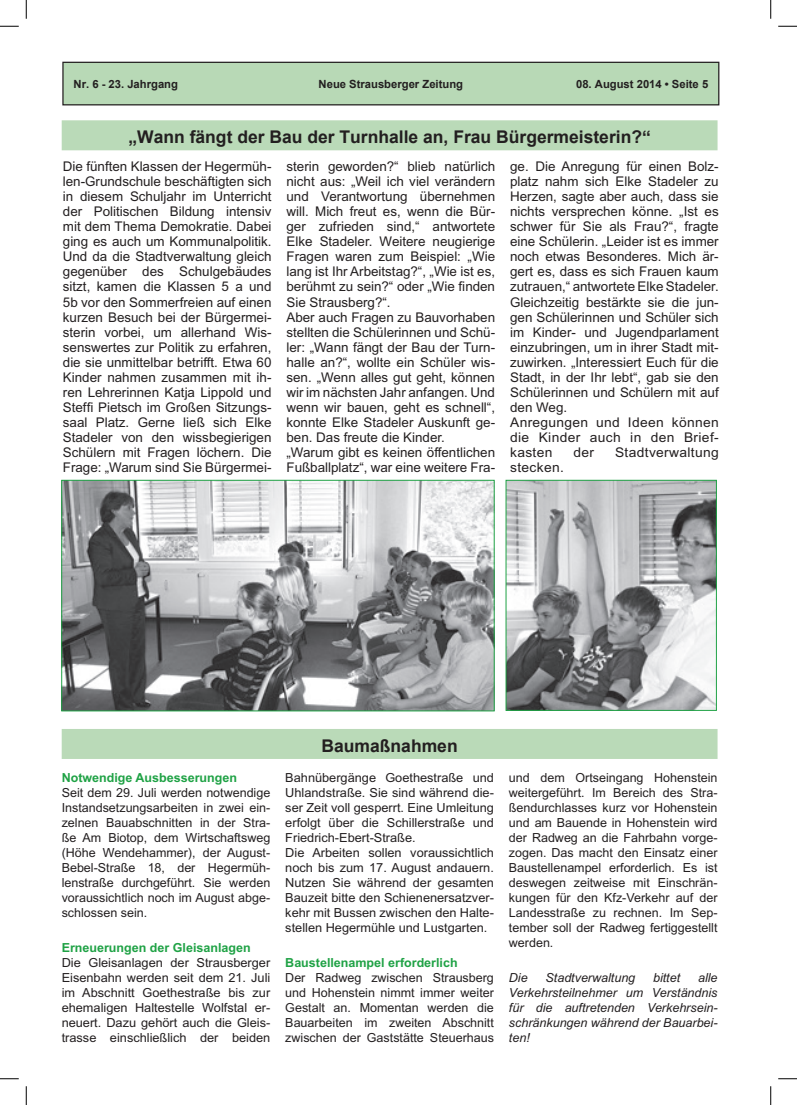
<style>
.page{position:relative;width:797px;height:1105px;background:#fff}
.page>*{position:absolute;margin:0;border:0;box-sizing:border-box;transform-origin:0 0}
.t1{font:700 17.5px "Arial";color:#231f20}
.t2{font:13.38px/15px "Arial";color:#231f20}
.t3{font:13.38px "Arial";letter-spacing:.025em;color:#231f20}
.t4{font:12.5px/15px "Arial";color:#231f20;text-align:justify}
.t5{font:italic 12.5px/15px "Arial";color:#231f20;text-align:justify}
.t6{font:700 12.5px "Arial";color:#1fa245}
.t7{font:700 11.25px "Arial";color:#231f20}
</style>
<div class="page">
<div style="left:63px;top:62px;width:655px;height:43px;background:#b8d9b6"></div>
<div style="left:62px;top:62px;width:657px;height:43px;border:1px solid #231f20"></div>
<div style="left:62px;top:120px;width:655px;height:30px;background:#badab8"></div>
<img style="left:63px;top:482px;width:429px;height:227px">
<div style="left:61px;top:480px;width:433px;height:231px;border:1px solid #1fa245"></div>
<div style="left:62px;top:729px;width:655px;height:30px;background:#badab8"></div>
<img style="left:507px;top:482px;width:207px;height:227px">
<div style="left:505px;top:480px;width:211px;height:231px;border:1px solid #1fa245"></div>
<svg style="left:0;top:25px;width:19px;height:2px"></svg>
<svg style="left:778px;top:25px;width:19px;height:2px"></svg>
<svg style="left:0;top:1078px;width:19px;height:1px"></svg>
<svg style="left:778px;top:1078px;width:19px;height:1px"></svg>
<svg style="left:25px;top:0;width:2px;height:19px"></svg>
<svg style="left:25px;top:1086px;width:2px;height:19px"></svg>
<svg style="left:770px;top:0;width:1px;height:19px"></svg>
<svg style="left:770px;top:1086px;width:1px;height:19px"></svg>
<p class="t7" style="left:74px;top:78px;width:106px">Nr. 6 - 23. Jahrgang</p>
<p class="t7" style="left:318px;top:78px;width:146px">Neue Strausberger Zeitung</p>
<p class="t7" style="left:576px;top:78px;width:124px">08. August 2014 • Seite</p>
<h1 class="t1" style="left:128px;top:127px;width:524px">„Wann fängt der Bau der Turnhalle an, Frau Bürgermeisterin?“</h1>
<p class="t2" style="left:63px;top:159px;width:210px;text-align:justify">Die fünften Klassen der Hegermüh&shy;len-Grundschule beschäftigten sich in diesem Schuljahr im Unterricht der Politischen Bildung intensiv mit dem Thema Demokratie. Dabei ging es auch um Kommunalpolitik.<br>Und da die Stadtverwaltung gleich gegenüber des Schulgebäudes sitzt, kamen die Klassen 5 a und 5b vor den Sommerfreien auf einen kurzen Besuch bei der Bürgermei&shy;sterin vorbei, um allerhand Wis&shy;senswertes zur Politik zu erfahren, die sie unmittelbar betrifft. Etwa 60<br>Kinder nahmen zusammen mit ih&shy;ren Lehrerinnen Katja Lippold und Steffi Pietsch im Großen Sitzungs&shy;saal Platz. Gerne ließ sich Elke Stadeler von den wissbegierigen Schülern mit Fragen löchern. Die Frage: „Warum sind Sie Bürgermei-</p>
<p class="t2" style="left:286px;top:159px;width:210px">sterin geworden?“ blieb natürlich nicht aus: „Weil ich viel verändern und Verantwortung übernehmen will. Mich freut es, wenn die Bür&shy;ger zufrieden sind,“ antwortete Elke Stadeler. Weitere neugierige Fragen waren zum Beispiel: „Wie lang ist Ihr Arbeitstag?“, „Wie ist es, berühmt zu sein?“ oder „Wie finden Sie Strausberg?“.<br>Aber auch Fragen zu Bauvorhaben stellten die Schülerinnen und Schü&shy;ler: „Wann fängt der Bau der Turn&shy;halle an?“, wollte ein Schüler wis&shy;sen. „Wenn alles gut geht, können wir im nächsten Jahr anfangen. Und wenn wir bauen, geht es schnell“, konnte Elke Stadeler Auskunft ge&shy;ben. Das freute die Kinder. „Warum gibt es keinen öffentlichen Fußballplatz“, war eine weitere Fra-</p>
<p class="t2" style="left:510px;top:159px;width:210px">ge. Die Anregung für einen Bolz&shy;platz nahm sich Elke Stadeler zu<br>Herzen, sagte aber auch, dass sie nichts versprechen könne. „Ist es schwer für Sie als Frau?“, fragte eine Schülerin. „Leider ist es immer noch etwas Besonderes. Mich är&shy;gert es, dass es sich Frauen kaum zutrauen,“ antwortete Elke Stadeler.<br>Gleichzeitig bestärkte sie die jun&shy;gen Schülerinnen und Schüler sich im Kinder- und Jugendparlament einzubringen, um in ihrer Stadt mit&shy;zuwirken. „Interessiert Euch für die<br>Stadt, in der Ihr lebt“, gab sie den<br>Schülerinnen und Schülern mit auf den Weg.<br>Anregungen und Ideen können die Kinder auch in den Brief&shy;kasten</p>
<p class="t2" style="left:573px;top:444px;width:22px">der</p>
<p class="t3" style="left:615px;top:444px;width:105px">Stadtverwaltung</p>
<p class="t3" style="left:510px;top:459px;width:55px">stecken.</p>
<p class="t6" style="left:62px;top:770px;width:177px">Notwendige Ausbesserungen</p>
<p class="t4" style="left:62px;top:785px;width:210px">Seit dem 29. Juli werden notwendige Instandsetzungsarbeiten in zwei ein&shy;zelnen Bauabschnitten in der Stra&shy;ße Am Biotop, dem Wirtschaftsweg (Höhe Wendehammer), der August-Bebel-Straße 18, der Hegermüh&shy;lenstraße durchgeführt. Sie werden voraussichtlich noch im August abge&shy;schlossen sein.</p>
<p class="t6" style="left:62px;top:941px;width:190px">Erneuerungen der Gleisanlagen</p>
<p class="t4" style="left:62px;top:955px;width:210px">Die Gleisanlagen der Strausberger Eisenbahn werden seit dem 21. Juli im Abschnitt Goethestraße bis zur ehemaligen Haltestelle Wolfstal er&shy;neuert. Dazu gehört auch die Gleis&shy;trasse einschließlich der beiden</p>
<h1 class="t1" style="left:321px;top:736px;width:138px">Baumaßnahmen</h1>
<p class="t4" style="left:285px;top:770px;width:210px;text-align:left">Bahnübergänge Goethestraße und Uhlandstraße. Sie sind während die&shy;ser Zeit voll gesperrt. Eine Umleitung erfolgt über die Schillerstraße und Friedrich-Ebert-Straße.<br>Die Arbeiten sollen voraussichtlich noch bis zum 17. August andauern.<br>Nutzen Sie während der gesamten Bauzeit bitte den Schienenersatzver&shy;kehr mit Bussen zwischen den Halte&shy;stellen Hegermühle und Lustgarten.</p>
<p class="t6" style="left:285px;top:956px;width:174px">Baustellenampel erforderlich</p>
<p class="t4" style="left:285px;top:970px;width:210px">Der Radweg zwischen Strausberg und Hohenstein nimmt immer weiter Gestalt an. Momentan werden die Bauarbeiten im zweiten Abschnitt zwischen der Gaststätte Steuerhaus</p>
<p class="t4" style="left:509px;top:770px;width:210px">und dem Ortseingang Hohenstein weitergeführt. Im Bereich des Stra&shy;ßendurchlasses kurz vor Hohenstein und am Bauende in Hohenstein wird der Radweg an die Fahrbahn vorge&shy;zogen. Das macht den Einsatz einer Baustellenampel erforderlich. Es ist deswegen zeitweise mit Einschrän&shy;kungen für den Kfz-Verkehr auf der Landesstraße zu rechnen. Im Sep&shy;tember soll der Radweg fertiggestellt werden.</p>
<p class="t5" style="left:509px;top:970px;width:20px">Die</p>
<p class="t5" style="left:545px;top:970px;width:91px">Stadtverwaltung</p>
<p class="t5" style="left:653px;top:970px;width:29px">bittet</p>
<p class="t5" style="left:509px;top:970px;width:210px;text-indent:189px">alle Verkehrsteilnehmer um Verständnis für die auftretenden Verkehrsein&shy;schränkungen während der Bauarbei&shy;ten!</p>
</div>
